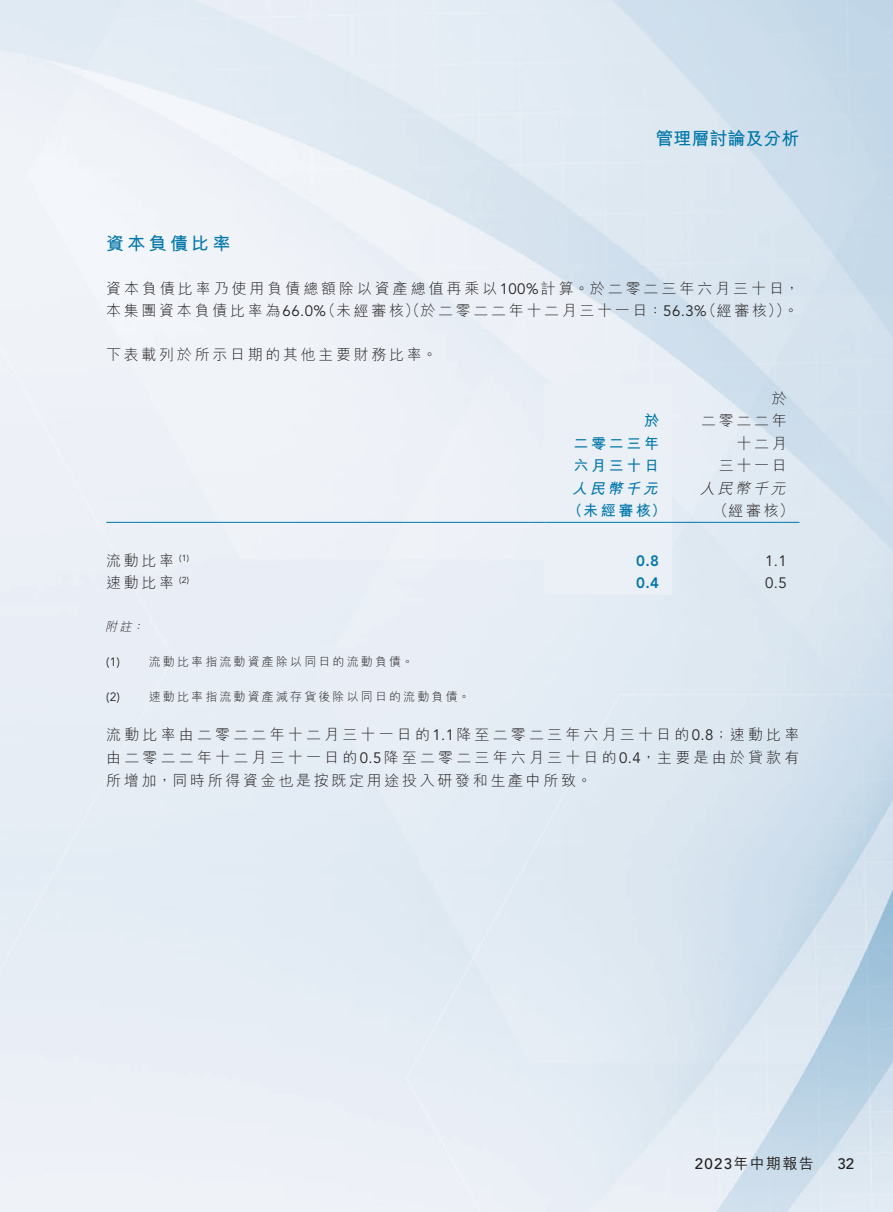
<style>
.page{position:relative;width:893px;height:1212px;background:#fff}
.page>*{position:absolute;margin:0;border:0;box-sizing:border-box;transform-origin:0 0}
._01_Heading_1{font:700 18px "M Hei HK";color:#0076a9}
._00_Body_text{font:300 15px/22.5px "M Hei HK";letter-spacing:.18em;color:#231f20;text-align:right}
._50_Table_Body{font:300 15px "M Hei HK";letter-spacing:.18em;color:#231f20}
._50_Table_Body-2{font:700 15px "M Hei HK";letter-spacing:.18em;color:#0076a9}
.t1{font:500 15px "M Hei HK";letter-spacing:.09em;color:#231f20}
._50_Table_Body-3{font:15px "Avenir LT Std";color:#231f20}
._50_Table_Body-4{font:800 15px "Avenir LT Std";color:#0076a9}
._50_Table_Body-5{font:italic 300 15px "M Hei HK";color:#231f20}
._50_Table_Body-6{font:italic 700 15px "M Hei HK";color:#0076a9}
.t2{font:500 15px "Avenir LT Std";color:#231f20}
._10_Notes_text{font:300 12px "M Hei HK";letter-spacing:.18em;color:#231f20}
._10_Notes_text-2{font:12px "Avenir LT Std";color:#231f20}
._10_Notes_text-3{font:italic 300 12px "M Hei HK";color:#231f20}
._50_Table_Body-7{font:8.7px "Avenir LT Std";color:#231f20}
.s1{font-family:"Avenir LT Std";font-weight:400}
.s2{font-family:"Avenir LT Std"}
</style>
<div class="page">
<div style="left:544px;top:383px;width:128px;height:212px;background:#ebf0f6"></div>
<hr style="left:106px;top:522px;width:438px;height:1px;background:#0076a9">
<hr style="left:544px;top:522px;width:128px;height:1px;background:#0076a9">
<hr style="left:672px;top:522px;width:127px;height:1px;background:#0076a9">
<p class="_01_Heading_1" style="left:655px;top:125px;width:145px">管理層討論及分析</p>
<p class="_01_Heading_1" style="left:106px;top:230px;width:126px">資本負債比率</p>
<p class="_00_Body_text" style="left:106px;top:277px;width:695px">資本負債比率乃使用負債總額除以資產總值再乘以<span class="s1">100%</span>計算。於二零二三年六月三十日，（經審核 。((</p>
<p class="_00_Body_text" style="left:321px;top:299px;width:387px">（未經審核）（於二零二二年十二月三十一日：<span class="s1">56.3%</span></p>
<p class="_00_Body_text" style="left:106px;top:299px;width:221px">本集團資本負債比率為<span class="s1">66.0%</span></p>
<p class="_00_Body_text" style="left:106px;top:343px;width:332px">下表載列於所示日期的其他主要財務比率。</p>
<p class="_50_Table_Body" style="left:106px;top:553px;width:70px">流動比率</p>
<p class="_50_Table_Body-7" style="left:179px;top:553px;width:11px">(1)</p>
<p class="_50_Table_Body" style="left:106px;top:575px;width:70px">速動比率</p>
<p class="_10_Notes_text-3" style="left:132px;top:620px;width:16px">：</p>
<p class="_50_Table_Body-7" style="left:179px;top:575px;width:11px">(2)</p>
<p class="_10_Notes_text-3" style="left:105px;top:620px;width:30px">附註</p>
<p class="_10_Notes_text-2" style="left:106px;top:655px;width:15px">1( )</p>
<p class="_10_Notes_text" style="left:149px;top:655px;width:266px">流動比率指流動資產除以同日的流動負債。</p>
<p class="_50_Table_Body-2" style="left:644px;top:410px;width:16px">於</p>
<p class="_50_Table_Body-2" style="left:573px;top:432px;width:87px">二零二三年</p>
<p class="_50_Table_Body-2" style="left:573px;top:455px;width:87px">六月三十日</p>
<p class="_50_Table_Body-6" style="left:572px;top:477px;width:92px">人民幣千元</p>
<p class="_50_Table_Body-2" style="left:568px;top:500px;width:100px">（未經審核）</p>
<p class="_50_Table_Body-4" style="left:636px;top:552px;width:25px">0.8</p>
<p class="_50_Table_Body-4" style="left:636px;top:574px;width:25px">0.4</p>
<p class="_50_Table_Body" style="left:772px;top:391px;width:16px">於</p>
<p class="_50_Table_Body" style="left:701px;top:413px;width:87px">二零二二年</p>
<p class="_50_Table_Body" style="left:736px;top:436px;width:52px">十二月</p>
<p class="_50_Table_Body" style="left:719px;top:458px;width:70px">三十一日</p>
<p class="_50_Table_Body-5" style="left:700px;top:481px;width:91px">人民幣千元</p>
<p class="_50_Table_Body" style="left:713px;top:503px;width:83px">（經審核(</p>
<p class="_50_Table_Body-3" style="left:765px;top:552px;width:23px">1.1</p>
<p class="_50_Table_Body-3" style="left:765px;top:574px;width:23px">0.5</p>
<p class="_10_Notes_text" style="left:149px;top:690px;width:323px">速動比率指流動資產減存貨後除以同日的流動負債。</p>
<p class="_10_Notes_text-2" style="left:106px;top:690px;width:15px">2( )</p>
<p class="_00_Body_text" style="left:106px;top:723px;width:695px;text-align:justify">流動比率由二零二二年十二月三十一日的<span class="s1">1.1</span>降至二零二三年六月三十日的<span class="s1">0.8</span>；速動比率由二零二二年十二月三十一日的<span class="s1">0.5</span>降至二零二三年六月三十日的<span class="s1">0.4</span>，主要是由於貸款有所增加，同時所得資金也是按既定用途投入研發和生產中所致。</p>
<p class="t1" style="left:695px;top:1153px;width:121px"><span class="s2">2023</span>年中期報告</p>
<p class="t2" style="left:837px;top:1155px;width:18px">32</p>
</div>
